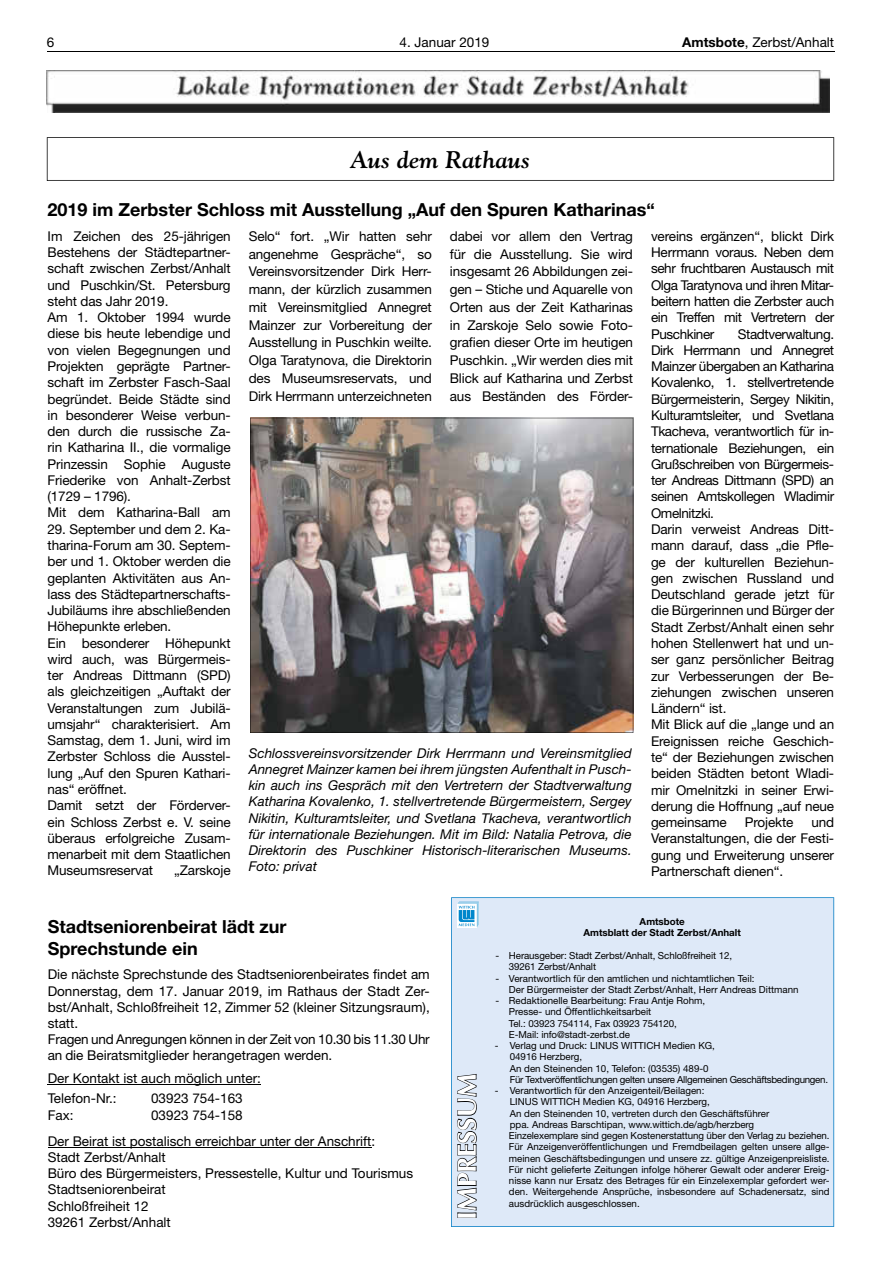
<style>
.page{position:relative;width:881px;height:1263px;background:#fff}
.page>*{position:absolute;margin:0;border:0;box-sizing:border-box;transform-origin:0 0}
.t1{font:700 26.25px "Optima LT";color:#fff}
.t2{font:24px "Goudy Bold Italic Os F";color:#000}
.t3{font:700 18px/21.6px "Helvetica Neue LT";color:#000}
.t4{font:13.5px/16.2px "Helvetica Neue LT";letter-spacing:-.01em;color:#000}
.t5{font:italic 13.5px/16.2px "Helvetica Neue LT";color:#000;text-align:justify}
.t6{font:9.75px/11.2px "Helvetica Neue LT";color:#000}
.t7{font:9.75px/11.2px "Helvetica Neue LT";letter-spacing:-.03em;color:#000}
.t8{font:700 9.75px/11.2px "Helvetica Neue LT";color:#000;text-align:center}
.s1{font-weight:700}
</style>
<div class="page">
<hr style="left:47px;top:51px;width:786px;height:1px;background:#000">
<img style="left:47px;top:70px;width:782px;height:43px">
<svg style="left:47px;top:137px;width:786px;height:44px"></svg>
<img style="left:250px;top:418px;width:383px;height:315px">
<hr style="left:48px;top:1084px;width:213px;height:1px;background:#000">
<hr style="left:48px;top:1147px;width:323px;height:1px;background:#000">
<div style="left:451px;top:897px;width:382px;height:330px;background:#dee9f8"></div>
<svg style="left:457px;top:1074px;width:19px;height:144px"></svg>
<svg style="left:456px;top:904px;width:20px;height:24px"></svg>
<svg style="left:457px;top:902px;width:21px;height:25px"></svg>
<p class="t4" style="left:47px;top:34px;width:9px">6</p>
<p class="t4" style="left:399px;top:34px;width:91px">4. Januar 2019</p>
<p class="t4" style="left:682px;top:34px;width:153px"><span class="s1">Amtsbote</span>, Zerbst/Anhalt</p>
<h2 class="t2" style="left:350px;top:145px;width:182px">Aus dem Rathaus</h2>
<h3 class="t3" style="left:48px;top:198px;width:608px">2019 im Zerbster Schloss mit Ausstellung „Auf den Spuren Katharinas“</h3>
<p class="t4" style="left:48px;top:228px;width:184px">Im Zeichen des 25-jährigen<br>Bestehens der Städtepartner&shy;schaft zwischen Zerbst/Anhalt und Puschkin/St. Petersburg steht das Jahr 2019.<br>Am 1. Oktober 1994 wurde diese bis heute lebendige und von vielen Begegnungen und<br>Projekten geprägte Partner&shy;schaft im Zerbster Fasch-Saal begründet. Beide Städte sind in besonderer Weise verbun&shy;den durch die russische Za&shy;rin Katharina II., die vormalige<br>Prinzessin Sophie Auguste<br>Friederike von Anhalt-Zerbst (1729 – 1796).<br>Mit dem Katharina-Ball am</p>
<p class="t4" style="left:48px;top:521px;width:184px">29. September und dem 2. Ka&shy;tharina-Forum am 30. Septem&shy;ber und 1. Oktober werden die geplanten Aktivitäten aus An&shy;lass des Städtepartnerschafts-<br>Jubiläums ihre abschließenden<br>Höhepunkte erleben.<br>Ein besonderer Höhepunkt wird auch, was Bürgermeis&shy;ter Andreas Dittmann (SPD) als gleichzeitigen „Auftakt der<br>Veranstaltungen zum Jubilä&shy;umsjahr“ charakterisiert. Am<br>Samstag, dem 1. Juni, wird im<br>Zerbster Schloss die Ausstel&shy;lung „Auf den Spuren Kathari&shy;nas“ eröffnet.<br>Damit setzt der Förderver&shy;ein Schloss Zerbst e. V. seine überaus erfolgreiche Zusam&shy;menarbeit mit dem Staatlichen<br>Museumsreservat</p>
<p class="t4" style="left:248px;top:227px;width:184px;line-height:17.7px;text-align:justify">Selo“ fort. „Wir hatten sehr angenehme Gespräche“, so Vereinsvorsitzender Dirk Herr&shy;mann, der kürzlich zusammen mit Vereinsmitglied Annegret Mainzer zur Vorbereitung der Ausstellung in Puschkin weilte.<br>Olga Taratynova, die Direktorin des Museumsreservats, und Dirk Herrmann unterzeichneten</p>
<p class="t4" style="left:449px;top:227px;width:184px;line-height:17.7px;text-align:justify">dabei vor allem den Vertrag für die Ausstellung. Sie wird insgesamt 26 Abbildungen zei&shy;gen – Stiche und Aquarelle von Orten aus der Zeit Katharinas in Zarskoje Selo sowie Foto&shy;grafien dieser Orte im heutigen Puschkin. „Wir werden dies mit Blick auf Katharina und Zerbst aus Beständen des Förder-</p>
<p class="t4" style="left:650px;top:228px;width:184px;text-align:justify">vereins ergänzen“, blickt Dirk Herrmann voraus. Neben dem sehr fruchtbaren Austausch mit Olga Taratynova und ihren Mitar&shy;beitern hatten die Zerbster auch ein Treffen mit Vertretern der Puschkiner</p>
<p class="t4" style="left:650px;top:325px;width:184px;text-indent:87px">Stadtverwaltung.<br>Dirk Herrmann und Annegret<br>Mainzer übergaben an Katharina<br>Kovalenko, 1. stellvertretende<br>Bürgermeisterin, Sergey Nikitin,<br>Kulturamtsleiter, und Svetlana<br>Tkacheva, verantwortlich für in&shy;ternationale Beziehungen, ein<br>Grußschreiben von Bürgermeis&shy;ter Andreas Dittmann (SPD) an seinen Amtskollegen Wladimir<br>Omelnitzki.<br>Darin verweist Andreas Ditt&shy;mann darauf, dass „die Pfle&shy;ge der kulturellen Beziehun&shy;gen zwischen Russland und<br>Deutschland gerade jetzt für die Bürgerinnen und Bürger der<br>Stadt Zerbst/Anhalt einen sehr hohen Stellenwert hat und un&shy;ser ganz persönlicher Beitrag zur Verbesserungen der Be&shy;ziehungen zwischen unseren<br>Ländern“ ist.<br>Mit Blick auf die „lange und an<br>Ereignissen reiche Geschich&shy;te“ der Beziehungen zwischen beiden Städten betont Wladi&shy;mir Omelnitzki in seiner Erwi&shy;derung die Hoffnung „auf neue gemeinsame</p>
<p class="t5" style="left:248px;top:744px;width:384px">Schlossvereinsvorsitzender Dirk Herrmann und Vereinsmitglied Annegret Mainzer kamen bei ihrem jüngsten Aufenthalt in Pusch&shy;kin auch ins Gespräch mit den Vertretern der Stadtverwaltung Katharina Kovalenko, 1. stellvertretende Bürgermeistern, Sergey Nikitin, Kulturamtsleiter, und Svetlana Tkacheva, verantwortlich für internationale Beziehungen. Mit im Bild: Natalia Petrova, die Direktorin des Puschkiner Historisch-literarischen Museums.<br>Foto: privat</p>
<p class="t4" style="left:650px;top:814px;width:184px;text-align:justify;text-indent:160px">und Veranstaltungen, die der Festi&shy;gung und Erweiterung unserer Partnerschaft dienen“.</p>
<p class="t4" style="left:744px;top:814px;width:50px">Projekte</p>
<p class="t4" style="left:174px;top:862px;width:58px">„Zarskoje</p>
<h3 class="t3" style="left:48px;top:915px;width:240px">Stadtseniorenbeirat lädt zur<br>Sprechstunde ein</h3>
<p class="t4" style="left:48px;top:966px;width:383px">Die nächste Sprechstunde des Stadtseniorenbeirates findet am Donnerstag, dem 17. Januar 2019, im Rathaus der Stadt Zer&shy;bst/Anhalt, Schloßfreiheit 12, Zimmer 52 (kleiner Sitzungsraum), statt.<br>Fragen und Anregungen können in der Zeit von 10.30 bis 11.30 Uhr an die Beiratsmitglieder herangetragen werden.</p>
<p class="t4" style="left:48px;top:1068px;width:215px;line-height:19.6px">Der Kontakt ist auch möglich unter:<br>Telefon-Nr.:</p>
<p class="t4" style="left:151px;top:1090px;width:93px">03923 754-163</p>
<p class="t4" style="left:48px;top:1106px;width:27px">Fax:</p>
<p class="t4" style="left:48px;top:1101px;width:329px;line-height:26.4px;text-indent:103px">03923 754-158<br>Der Beirat ist postalisch erreichbar unter der Anschrift:</p>
<p class="t4" style="left:48px;top:1149px;width:367px">Stadt Zerbst/Anhalt<br>Büro des Bürgermeisters, Pressestelle, Kultur und Tourismus<br>Stadtseniorenbeirat<br>Schloßfreiheit 12<br>39261 Zerbst/Anhalt</p>
<h1 class="t1" style="left:451px;top:1219px;width:147px;rotate:-90deg">IMPRESSUM</h1>
<p class="t8" style="left:583px;top:916px;width:159px">Amtsbote<br>Amtsblatt der Stadt Zerbst/Anhalt</p>
<p class="t6" style="left:508px;top:950px;width:224px;text-indent:-13px">- Herausgeber: Stadt Zerbst/Anhalt, Schloßfreiheit 12,<br>39261 Zerbst/Anhalt</p>
<p class="t6" style="left:508px;top:972px;width:291px;text-indent:-13px">- Verantwortlich für den amtlichen und nichtamtlichen Teil:<br>Der Bürgermeister der Stadt Zerbst/Anhalt, Herr Andreas Dittmann</p>
<p class="t6" style="left:508px;top:995px;width:198px;text-indent:-13px">- Redaktionelle Bearbeitung: Frau Antje Rohm, Presse- und Öffentlichkeitsarbeit<br>Tel.: 03923 754114, Fax 03923 754120, E-Mail: info@stadt-zerbst.de</p>
<p class="t7" style="left:509px;top:1040px;width:319px;text-indent:-15px">- Verlag und Druck: LINUS WITTICH Medien KG,<br>04916 Herzberg,<br>An den Steinenden 10, Telefon: (03535) 489-0<br>Für Textveröffentlichungen gelten unsere Allgemeinen Geschäftsbedingungen.</p>
<p class="t6" style="left:508px;top:1085px;width:322px;text-indent:-14px">- Verantwortlich für den Anzeigenteil/Beilagen:<br>LINUS WITTICH Medien KG, 04916 Herzberg,<br>An den Steinenden 10, vertreten durch den Geschäftsführer<br>ppa. Andreas Barschtipan, www.wittich.de/agb/herzberg<br>Einzelexemplare sind gegen Kostenerstattung über den Verlag zu beziehen.<br>Für Anzeigenveröffentlichungen und Fremdbeilagen gelten unsere allge&shy;meinen Geschäftsbedingungen und unsere zz. gültige Anzeigenpreisliste.<br>Für nicht gelieferte Zeitungen infolge höherer Gewalt oder anderer Ereig&shy;nisse kann nur Ersatz des Betrages für ein Einzelexemplar gefordert wer&shy;den. Weitergehende Ansprüche, insbesondere auf Schadenersatz, sind ausdrücklich ausgeschlossen.</p>
</div>
